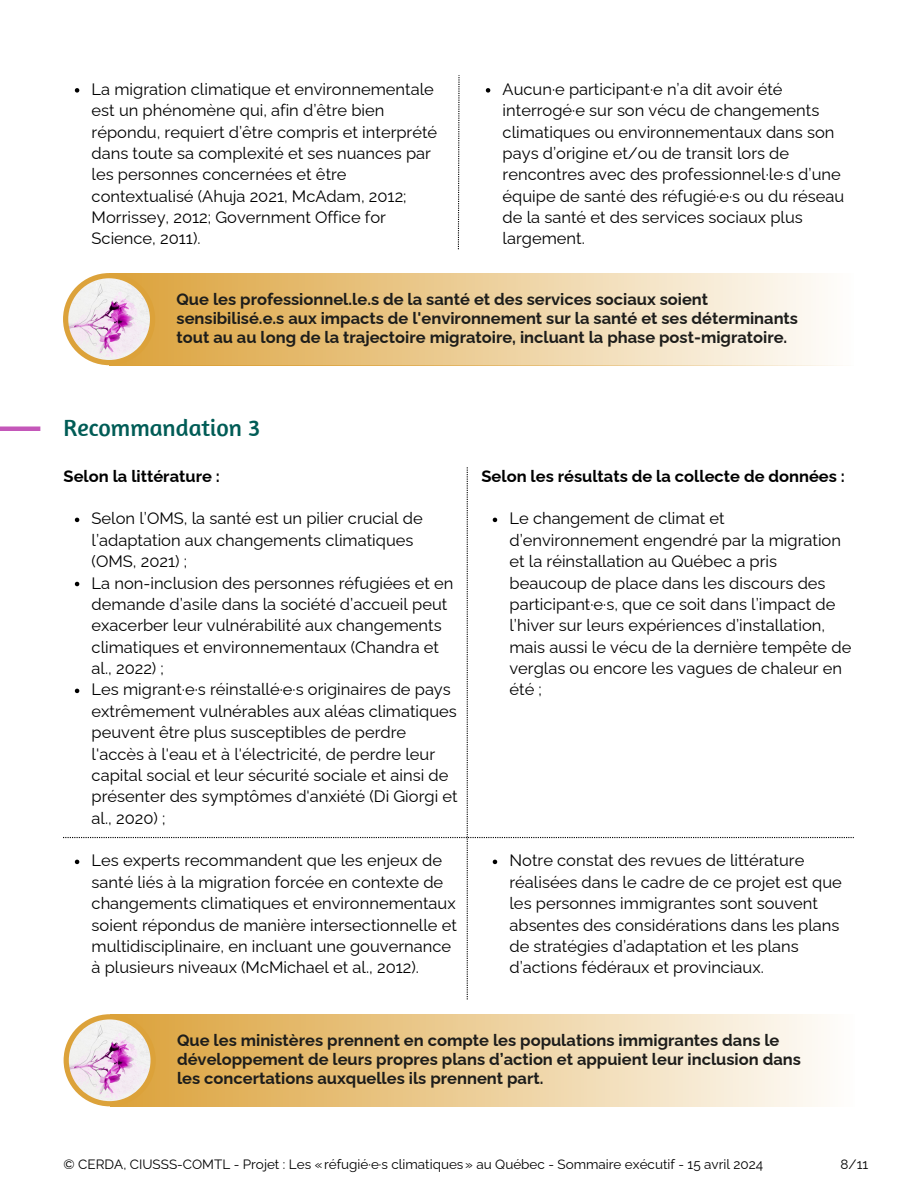
<style>
.page{position:relative;width:918px;height:1188px;background:#fff}
.page>*{position:absolute;margin:0;border:0;box-sizing:border-box;transform-origin:0 0}
.t1{font:24px "Amaranth";color:#005c56}
.t2{font:16.5px/21.3px "Raleway";color:#000}
.t3{font:700 16.5px/19.2px "Raleway";color:#1d1d1b}
.t4{font:700 16.5px "Raleway";color:#000}
.t5{font:13.5px "Raleway";color:#000}
</style>
<div class="page">
<div style="left:109px;top:273px;width:745px;height:92px;background:linear-gradient(to right,#dba139,#fefefd)"></div>
<div style="left:63px;top:273px;width:92px;height:92px;background:#dca23a;border-radius:50%"></div>
<svg style="left:75px;top:88px;width:4px;height:5px"></svg>
<svg style="left:486px;top:88px;width:4px;height:5px"></svg>
<svg style="left:458px;top:75px;width:2px;height:174px"></svg>
<img style="left:68px;top:278px;width:82px;height:82px;border-radius:50%">
<hr style="left:0;top:427px;width:40px;height:4px;background:#c457b9">
<svg style="left:63px;top:467px;width:791px;height:532px"></svg>
<div style="left:110px;top:1014px;width:744px;height:92px;background:linear-gradient(to right,#dba139,#fefdfc)"></div>
<div style="left:64px;top:1014px;width:92px;height:92px;background:#dca23a;border-radius:50%"></div>
<img style="left:69px;top:1019px;width:82px;height:82px;border-radius:50%">
<p class="t2" style="left:92px;top:78px;width:347px">La migration climatique et environnementale est un phénomène qui, afin d’être bien répondu, requiert d’être compris et interprété dans toute sa complexité et ses nuances par les personnes concernées et être contextualisé (Ahuja 2021, McAdam, 2012; Morrissey, 2012; Government Office for Science, 2011).</p>
<p class="t2" style="left:503px;top:78px;width:343px">Aucun·e participant·e n’a dit avoir été interrogé·e sur son vécu de changements climatiques ou environnementaux dans son pays d’origine et/ou de transit lors de rencontres avec des professionnel·le·s d’une équipe de santé des réfugié·e·s ou du réseau de la santé et des services sociaux plus largement.</p>
<p class="t3" style="left:177px;top:290px;width:623px">Que les professionnel.le.s de la santé et des services sociaux soient sensibilisé.e.s aux impacts de l'environnement sur la santé et ses déterminants tout au au long de la trajectoire migratoire, incluant la phase post-migratoire.</p>
<h1 class="t1" style="left:64px;top:413px;width:198px">Recommandation 3</h1>
<p class="t4" style="left:64px;top:466px;width:158px">Selon la littérature :</p>
<p class="t2" style="left:92px;top:508px;width:368px">Selon l’OMS, la santé est un pilier crucial de l’adaptation aux changements climatiques (OMS, 2021) ;<br>La non-inclusion des personnes réfugiées et en demande d’asile dans la société d’accueil peut exacerber leur vulnérabilité aux changements climatiques et environnementaux (Chandra et al., 2022) ;<br>Les migrant·e·s réinstallé·e·s originaires de pays extrêmement vulnérables aux aléas climatiques peuvent être plus susceptibles de perdre l'accès à l'eau et à l'électricité, de perdre leur capital social et leur sécurité sociale et ainsi de présenter des symptômes d'anxiété (Di Giorgi et al., 2020) ;</p>
<p class="t2" style="left:92px;top:850px;width:367px">Les experts recommandent que les enjeux de santé liés à la migration forcée en contexte de changements climatiques et environnementaux soient répondus de manière intersectionnelle et multidisciplinaire, en incluant une gouvernance à plusieurs niveaux (McMichael et al., 2012).</p>
<p class="t4" style="left:481px;top:466px;width:365px">Selon les résultats de la collecte de données :</p>
<p class="t2" style="left:510px;top:508px;width:343px">Le changement de climat et d’environnement engendré par la migration et la réinstallation au Québec a pris beaucoup de place dans les discours des participant·e·s, que ce soit dans l’impact de l’hiver sur leurs expériences d’installation, mais aussi le vécu de la dernière tempête de verglas ou encore les vagues de chaleur en été ;</p>
<p class="t2" style="left:510px;top:850px;width:334px">Notre constat des revues de littérature réalisées dans le cadre de ce projet est que les personnes immigrantes sont souvent absentes des considérations dans les plans de stratégies d’adaptation et les plans d’actions fédéraux et provinciaux.</p>
<p class="t3" style="left:177px;top:1031px;width:625px">Que les ministères prennent en compte les populations immigrantes dans le développement de leurs propres plans d’action et appuient leur inclusion dans les concertations auxquelles ils prennent part.</p>
<p class="t5" style="left:64px;top:1157px;width:701px">© CERDA, CIUSSS-COMTL - Projet : Les «réfugié·e·s climatiques» au Québec - Sommaire exécutif - 15 avril 2024</p>
<p class="t5" style="left:841px;top:1157px;width:29px">8/11</p>
</div>
